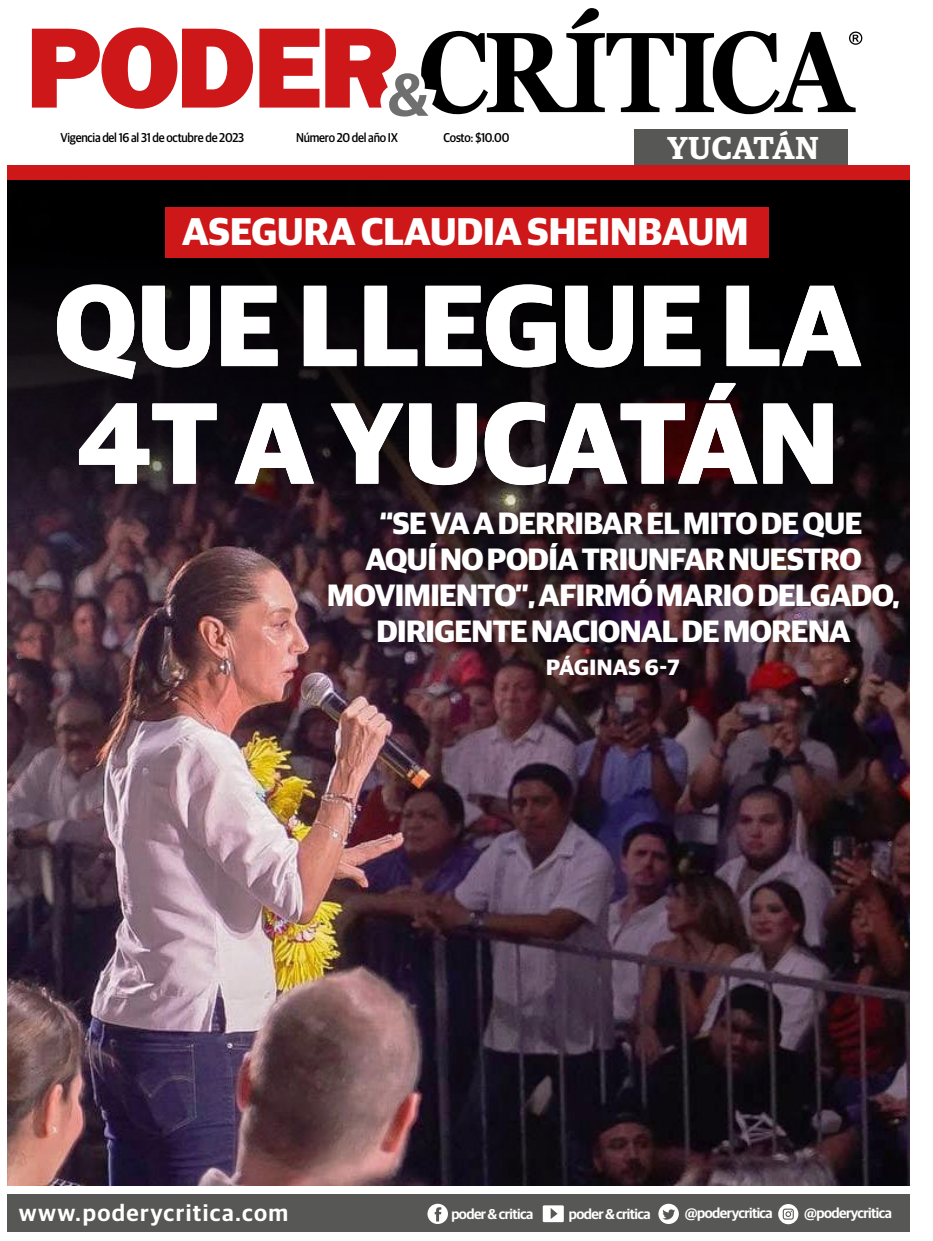
<style>
.page{position:relative;width:933px;height:1241px;background:#fff}
.page>*{position:absolute;margin:0;border:0;box-sizing:border-box;transform-origin:0 0}
.t1{font:700 114.62px/117.5px "Guardian Sans";color:#fff}
.t2{font:700 38.62px "Guardian Sans";color:#fff}
.t3{font:600 31.75px "Guardian Egyp";letter-spacing:.015em;color:#fff}
.t4{font:700 30.88px/36px "Guardian Sans";letter-spacing:-.02em;color:#fff;text-align:center}
.t5{font:600 23.25px "Guardian Sans";letter-spacing:.06em;color:#fff}
.t6{font:700 22.25px "Guardian Sans";letter-spacing:.02em;color:#fff}
.t7{font:600 14.25px "Guardian Sans";letter-spacing:-.04em;color:#fff}
.t8{font:500 12.75px "Guardian Sans";letter-spacing:-.02em;color:#000;scale:.91 1}
</style>
<div class="page">
<img style="left:7px;top:508px;width:902px;height:677px">
<svg style="left:7px;top:409px;width:902px;height:99px;background:#190d13"></svg>
<svg style="left:7px;top:321px;width:902px;height:88px;background:#080609"></svg>
<div style="left:7px;top:180px;width:902px;height:141px;background:#000"></div>
<svg style="left:32px;top:8px;width:830px;height:108px"></svg>
<div style="left:633px;top:130px;width:214px;height:35px;background:#575756"></div>
<div style="left:7px;top:165px;width:902px;height:14px;background:#cd1719"></div>
<div style="left:7px;top:1193px;width:902px;height:38px;background:#575756"></div>
<svg style="left:543px;top:1205px;width:21px;height:16px"></svg>
<svg style="left:778px;top:1204px;width:20px;height:19px"></svg>
<svg style="left:658px;top:1203px;width:21px;height:20px"></svg>
<svg style="left:427px;top:1203px;width:21px;height:20px"></svg>
<div style="left:321px;top:505px;width:584px;height:144px;background:#000;opacity:.03"></div>
<div style="left:165px;top:207px;width:603px;height:50px;background:#cd1719"></div>
<div style="left:540px;top:648px;width:145px;height:33px;background:#000;opacity:.03"></div>
<p class="t8" style="left:60px;top:129px;width:203px">Vigencia del 16 al 31 de octubre de 2023</p>
<p class="t8" style="left:296px;top:129px;width:114px">Número 20 del año IX</p>
<p class="t8" style="left:443px;top:129px;width:74px">Costo: $10.00</p>
<p class="t3" style="left:667px;top:124px;width:153px">YUCATÁN</p>
<p class="t2" style="left:182px;top:202px;width:568px">ASEGURA CLAUDIA SHEINBAUM</p>
<h1 class="t1" style="left:54px;top:257px;width:808px">QUE LLEGUE LA<br>4T A YUCATÁN</h1>
<p class="t4" style="left:327px;top:503px;width:574px">“SE VA A DERRIBAR EL MITO DE QUE<br>AQUÍ NO PODÍA TRIUNFAR NUESTRO<br>MOVIMIENTO”, AFIRMÓ MARIO DELGADO,<br>DIRIGENTE NACIONAL DE MORENA</p>
<p class="t6" style="left:546px;top:650px;width:135px">PÁGINAS 6-7</p>
<p class="t5" style="left:19px;top:1195px;width:271px">www.poderycritica.com</p>
<p class="t7" style="left:451px;top:1202px;width:83px">poder &amp; critica</p>
<p class="t7" style="left:569px;top:1202px;width:83px">poder &amp; critica</p>
<p class="t7" style="left:685px;top:1202px;width:89px">@poderycritica</p>
<p class="t7" style="left:804px;top:1202px;width:89px">@poderycritica</p>
</div>
